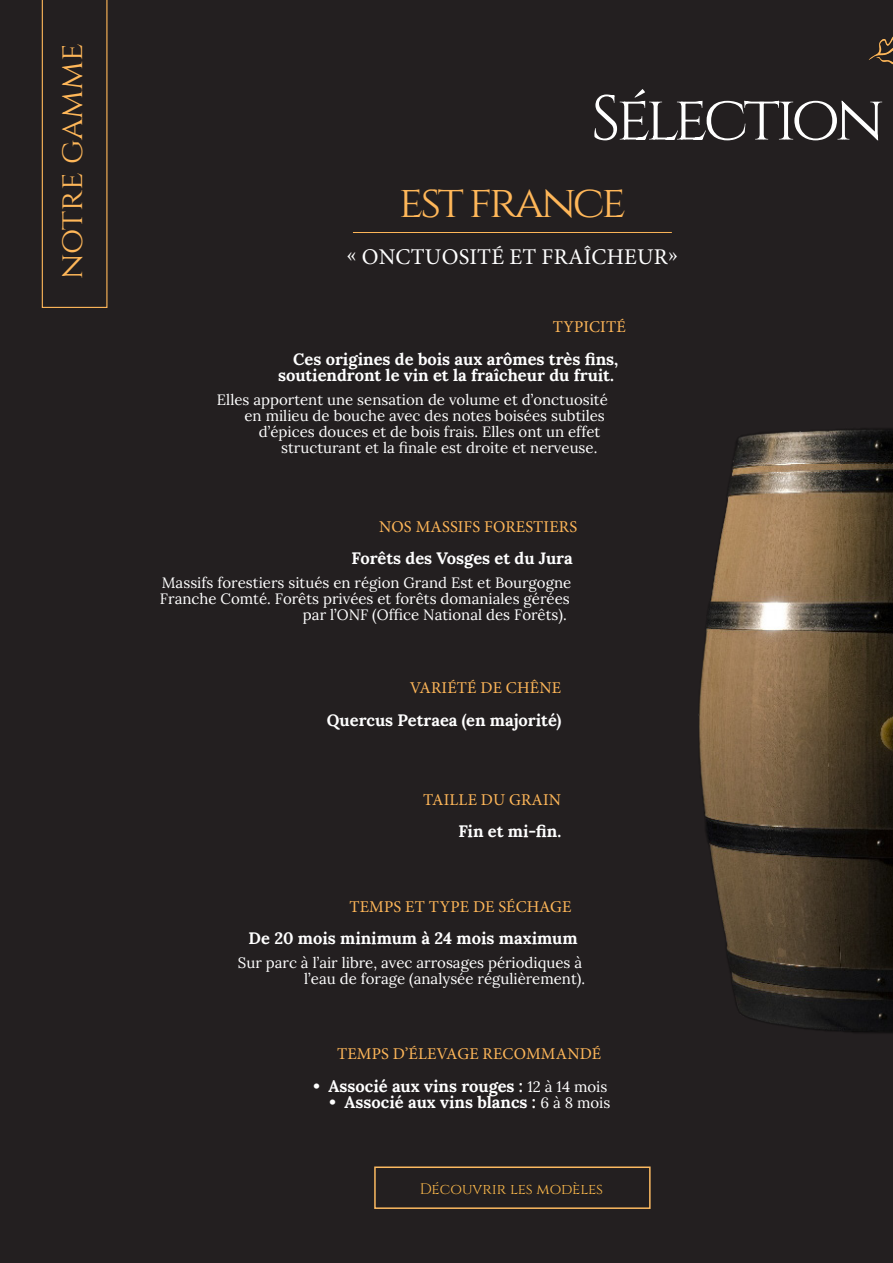
<style>
.page{position:relative;width:893px;height:1263px;background:#231f20}
.page>*{position:absolute;margin:0;border:0;box-sizing:border-box;transform-origin:0 0}
.t1{font:63px "Cinzel";letter-spacing:-.075em;color:#fff}
.t2{font:45px "Cinzel";letter-spacing:-.07em;color:#ffb759}
.t3{font:32.7px "Cinzel";color:#ffb759}
.t4{font:22.5px "Minion Pro";letter-spacing:.01em;color:#fff}
.t5{font:700 16.5px/16.2px "Lora";color:#fff;text-align:right}
.t6{font:16.5px "Minion Pro";letter-spacing:.01em;color:#ffb759}
.t7{font:15px/16.2px "Lora";color:#fff;text-align:right}
.t8{font:15px "Cinzel";letter-spacing:-.005em;color:#fcb94b}
.s1{font-weight:400;font-size:15px}
</style>
<div class="page">
<svg style="left:42px;top:0;width:65px;height:308px"></svg>
<img style="left:698px;top:428px;width:195px;height:605px">
<img style="left:869px;top:36px;width:24px;height:29px">
<hr style="left:353px;top:232px;width:319px;height:1px;background:#ffb759">
<div style="left:374px;top:1166px;width:277px;height:43px;border:2px solid #fcba61"></div>
<p class="t3" style="left:50px;top:279px;width:237px;rotate:-90deg">notre gamme</p>
<p class="t1" style="left:591px;top:78px;width:295px">Sélection</p>
<p class="t2" style="left:399px;top:173px;width:228px">est france</p>
<p class="t4" style="left:347px;top:243px;width:333px">« ONCTUOSITÉ ET FRAÎCHEUR»</p>
<p class="t6" style="left:553px;top:317px;width:75px">TYPICITÉ</p>
<p class="t5" style="left:278px;top:349px;width:342px">Ces origines de bois aux arômes très fins, soutiendront le vin et la fraîcheur du fruit.</p>
<p class="t7" style="left:217px;top:390px;width:392px">Elles apportent une sensation de volume et d’onctuosité</p>
<p class="t7" style="left:244px;top:406px;width:362px">en milieu de bouche avec des notes boisées subtiles</p>
<p class="t7" style="left:259px;top:423px;width:343px">d’épices douces et de bois frais. Elles ont un effet</p>
<p class="t7" style="left:281px;top:439px;width:318px">structurant et la finale est droite et nerveuse.</p>
<p class="t6" style="left:379px;top:516px;width:200px">NOS MASSIFS FORESTIERS</p>
<p class="t5" style="left:352px;top:548px;width:223px">Forêts des Vosges et du Jura</p>
<p class="t7" style="left:162px;top:573px;width:411px">Massifs forestiers situés en région Grand Est et Bourgogne</p>
<p class="t7" style="left:160px;top:589px;width:411px">Franche Comté. Forêts privées et forêts domaniales gérées</p>
<p class="t7" style="left:303px;top:606px;width:265px">par l’ONF (Office National des Forêts).</p>
<p class="t6" style="left:410px;top:678px;width:153px">VARIÉTÉ DE CHÊNE</p>
<p class="t5" style="left:327px;top:710px;width:236px">Quercus Petraea (en majorité)</p>
<p class="t6" style="left:423px;top:789px;width:140px">TAILLE DU GRAIN</p>
<p class="t5" style="left:458px;top:821px;width:104px">Fin et mi-fin.</p>
<p class="t6" style="left:349px;top:896px;width:224px">TEMPS ET TYPE DE SÉCHAGE</p>
<p class="t5" style="left:249px;top:928px;width:331px">De 20 mois minimum à 24 mois maximum</p>
<p class="t7" style="left:238px;top:953px;width:349px">Sur parc à l’air libre, avec arrosages périodiques à l’eau de forage (analysée régulièrement).</p>
<p class="t6" style="left:337px;top:1044px;width:266px">TEMPS D’ÉLEVAGE RECOMMANDÉ</p>
<p class="t5" style="left:314px;top:1076px;width:295px">• Associé aux vins rouges : <span class="s1">12 à 14 mois</span></p>
<p class="t5" style="left:330px;top:1092px;width:282px">• Associé aux vins blancs : <span class="s1">6 à 8 mois</span></p>
<p class="t8" style="left:420px;top:1179px;width:185px">Découvrir les modèles</p>
</div>
